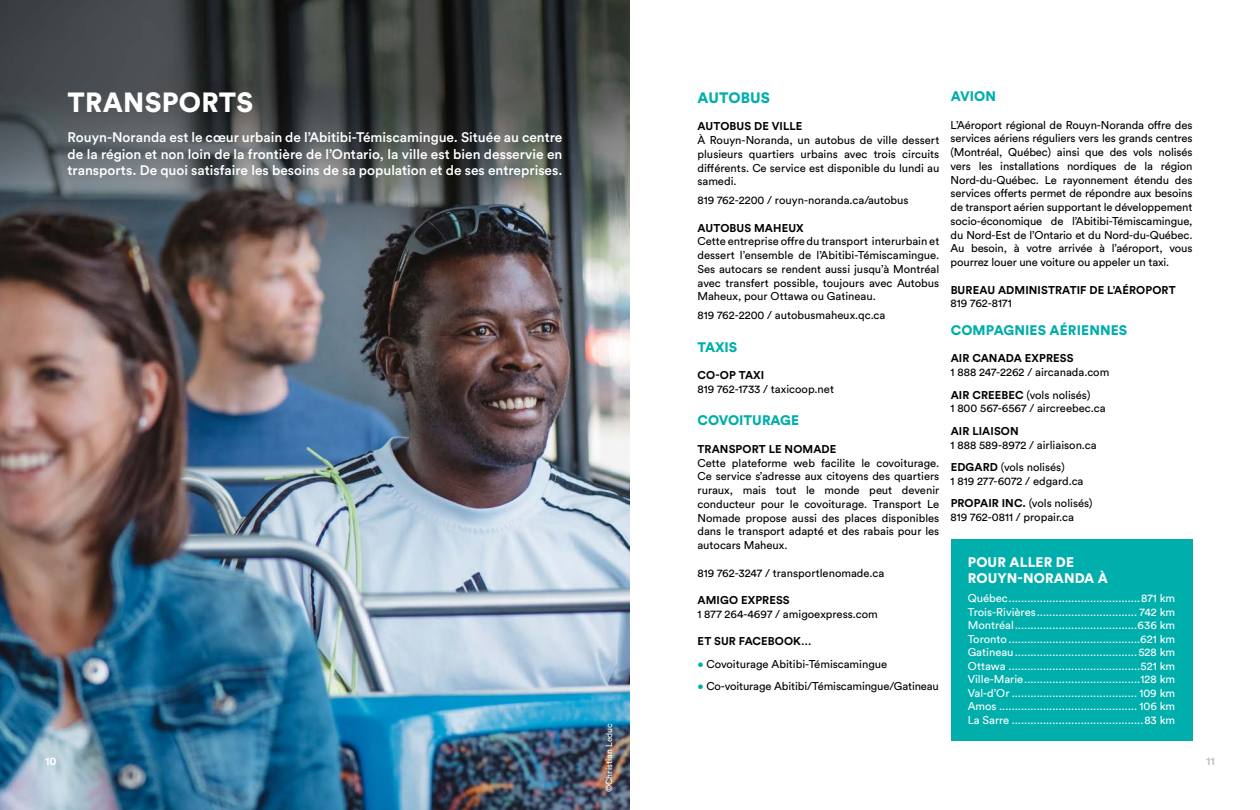
<style>
.page{position:relative;width:1260px;height:810px;background:#fff}
.page>*{position:absolute;margin:0;border:0;box-sizing:border-box;transform-origin:0 0}
.t1{font:900 27.5px "Circular Std";letter-spacing:.01em;color:#fff}
.t2{font:900 15px "Circular Std";letter-spacing:.01em;color:#00aeac}
.t3{font:500 13.75px/16.5px "Circular Std";color:#fff;text-align:justify}
.t4{font:900 13.75px "Circular Std";letter-spacing:.005em;color:#00aeac}
.t5{font:900 13.75px/16.5px "Circular Std";letter-spacing:.01em;color:#fff}
.t6{font:11.25px/13.8px "Circular Std";color:#000;text-align:justify}
.t7{font:11.25px/13.5px "Circular Std";color:#fff;text-align:justify}
.t8{font:700 11.25px "Circular Std";letter-spacing:.01em;color:#000}
.t9{font:700 11.25px "Circular Std";color:#bec4c8}
.t10{font:700 11.25px "Circular Std";color:#fff}
.t11{font:8.75px "Circular Std";color:#fff}
.s1{color:#00aeac}
.s2{font-weight:700}
</style>
<div class="page">
<img style="left:0;top:0;width:630px;height:810px">
<div style="left:951px;top:539px;width:242px;height:201px;background:#00aeac"></div>
<h1 class="t1" style="left:68px;top:84px;width:187px">TRANSPORTS</h1>
<p class="t3" style="left:68px;top:129px;width:497px">Rouyn-Noranda est le cœur urbain de l’Abitibi-Témiscamingue. Située au centre de la région et non loin de la frontière de l’Ontario, la ville est bien desservie en transports. De quoi satisfaire les besoins de sa population et de ses entreprises.</p>
<p class="t10" style="left:45px;top:754px;width:13px">10</p>
<p class="t11" style="left:604px;top:792px;width:71px;rotate:-90deg">©Christian Leduc</p>
<h2 class="t2" style="left:698px;top:88px;width:74px">AUTOBUS</h2>
<p class="t8" style="left:698px;top:119px;width:106px">AUTOBUS DE VILLE</p>
<p class="t6" style="left:697px;top:133px;width:243px">À Rouyn-Noranda, un autobus de ville dessert plusieurs quartiers urbains avec trois circuits différents. Ce service est disponible du lundi au samedi.</p>
<p class="t6" style="left:697px;top:193px;width:213px">819 762-2200 / rouyn-noranda.ca/autobus</p>
<p class="t8" style="left:698px;top:220px;width:108px">AUTOBUS MAHEUX</p>
<p class="t6" style="left:697px;top:234px;width:243px">Cette entreprise offre du transport interurbain et dessert l’ensemble de l’Abitibi-Témiscamingue.<br>Ses autocars se rendent aussi jusqu’à Montréal avec transfert possible, toujours avec Autobus Maheux, pour Ottawa ou Gatineau.</p>
<p class="t6" style="left:697px;top:308px;width:189px">819 762-2200 / autobusmaheux.qc.ca</p>
<p class="t4" style="left:698px;top:338px;width:41px">TAXIS</p>
<p class="t8" style="left:698px;top:368px;width:68px">CO-OP TAXI</p>
<p class="t6" style="left:697px;top:382px;width:138px">819 762-1733 / taxicoop.net</p>
<p class="t4" style="left:698px;top:411px;width:103px">COVOITURAGE</p>
<p class="t8" style="left:698px;top:442px;width:140px">TRANSPORT LE NOMADE</p>
<p class="t6" style="left:697px;top:456px;width:243px">Cette plateforme web facilite le covoiturage.<br>Ce service s’adresse aux citoyens des quartiers ruraux, mais tout le monde peut devenir conducteur pour le covoiturage. Transport Le Nomade propose aussi des places disponibles dans le transport adapté et des rabais pour les autocars Maheux.</p>
<p class="t6" style="left:697px;top:566px;width:188px">819 762-3247 / transportlenomade.ca</p>
<p class="t8" style="left:698px;top:593px;width:94px">AMIGO EXPRESS</p>
<p class="t6" style="left:697px;top:607px;width:182px">1 877 264-4697 / amigoexpress.com</p>
<p class="t8" style="left:698px;top:634px;width:116px">ET SUR FACEBOOK…</p>
<p class="t6" style="left:697px;top:657px;width:191px"><span class="s1">•</span> Covoiturage Abitibi-Témiscamingue</p>
<p class="t6" style="left:697px;top:679px;width:243px"><span class="s1">•</span> Co-voiturage Abitibi/Témiscamingue/Gatineau</p>
<p class="t4" style="left:951px;top:87px;width:47px">AVION</p>
<p class="t6" style="left:951px;top:118px;width:243px">L’Aéroport régional de Rouyn-Noranda offre des services aériens réguliers vers les grands centres (Montréal, Québec) ainsi que des vols nolisés vers les installations nordiques de la région Nord-du-Québec. Le rayonnement étendu des services offerts permet de répondre aux besoins de transport aérien supportant le développement socio-économique de l’Abitibi-Témiscamingue, du Nord-Est de l’Ontario et du Nord-du-Québec.<br>Au besoin, à votre arrivée à l’aéroport, vous pourrez louer une voiture ou appeler un taxi.</p>
<p class="t8" style="left:951px;top:282px;width:226px">BUREAU ADMINISTRATIF DE L’AÉROPORT</p>
<p class="t6" style="left:951px;top:296px;width:63px">819 762-8171</p>
<p class="t4" style="left:951px;top:321px;width:178px">COMPAGNIES AÉRIENNES</p>
<p class="t8" style="left:951px;top:351px;width:124px">AIR CANADA EXPRESS</p>
<p class="t6" style="left:951px;top:361px;width:160px;line-height:22.5px">1 888 247-2262 / aircanada.com<br><span class="s2">AIR CREEBEC</span> (vols nolisés)</p>
<p class="t6" style="left:951px;top:401px;width:157px">1 800 567-6567 / aircreebec.ca</p>
<p class="t8" style="left:951px;top:424px;width:70px">AIR LIAISON</p>
<p class="t6" style="left:951px;top:433px;width:148px;line-height:22.5px">1 888 589-8972 / airliaison.ca<br><span class="s2">EDGARD</span> (vols nolisés)</p>
<p class="t6" style="left:951px;top:470px;width:144px;line-height:22.5px">1 819 277-6072 / edgard.ca<br><span class="s2">PROPAIR INC.</span> (vols nolisés)</p>
<p class="t6" style="left:951px;top:510px;width:125px">819 762-0811 / propair.ca</p>
<p class="t5" style="left:968px;top:553px;width:142px">POUR ALLER DE<br>ROUYN-NORANDA À</p>
<p class="t7" style="left:968px;top:591px;width:209px">Québec..........................................871 km Trois-Rivières................................ 742 km Montréal.......................................636 km Toronto..........................................621 km Gatineau.......................................528 km Ottawa ..........................................521 km Ville-Marie.....................................128 km Val-d’Or ........................................ 109 km Amos ............................................ 106 km La Sarre ..........................................83 km</p>
<p class="t9" style="left:1206px;top:754px;width:10px">11</p>
</div>
